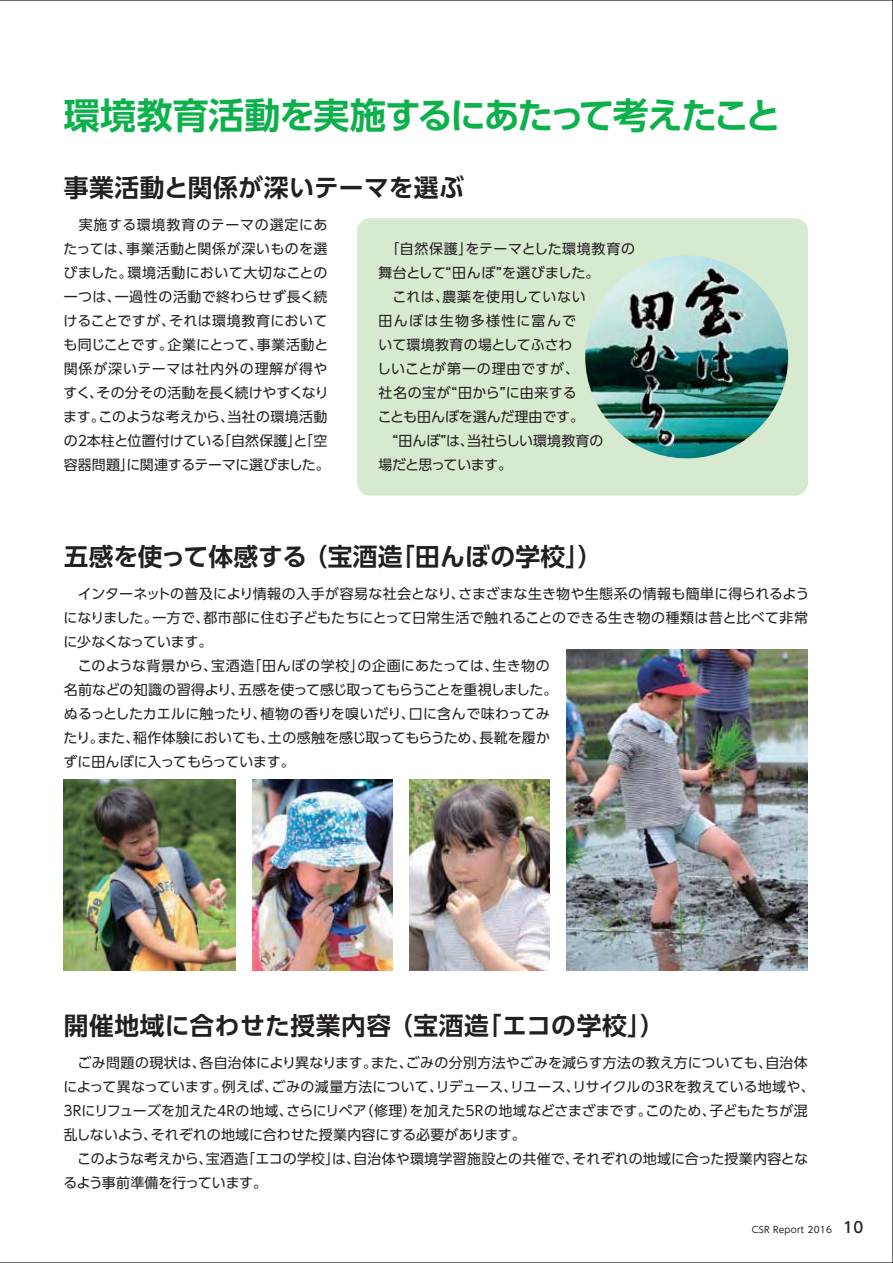
<style>
.page{position:relative;width:893px;height:1263px;background:#fff}
.page>*{position:absolute;margin:0;border:0;box-sizing:border-box;transform-origin:0 0}
.t1{font:36px "UD Shin Go Pr 6 De Bold 90 pv RKSJ H";letter-spacing:-.05em;color:#0cb14b}
.t2{font:24.75px "UD Shin Go Pr 6 De Bold 90 pv RKSJ H";letter-spacing:.015em;color:#231f20}
.t3{font:13.95px/24px "UD Shin Go Pr 6 Regular 90 pv RKSJ H";letter-spacing:.01em;color:#231f20}
.t4{font:9px "UD Shin Go Pr 6 Regular 90 pv RKSJ H";letter-spacing:.025em;color:#231f20}
.s1{font-family:"UD Shin Go Pr 6 Medium 90 pv RKSJ H";font-size:15px}
</style>
<div class="page">
<img style="left:0;top:0;width:893px;height:1263px">
<h1 class="t1" style="left:64px;top:102px;width:719px">環境教育活動を実施するにあたって考えたこと</h1>
<h2 class="t2" style="left:64px;top:178px;width:402px">事業活動と関係が深いテーマを選ぶ</h2>
<p class="t3" style="left:63px;top:215px;width:268px">　実施する環境教育のテーマの選定にあたっては、事業活動と関係が深いものを選びました。環境活動において大切なことの一つは、一過性の活動で終わらせず長く続けることですが、それは環境教育においても同じことです。企業にとって、事業活動と関係が深いテーマは社内外の理解が得やすく、その分その活動を長く続けやすくなります。このような考えから、当社の環境活動の２本柱と位置付けている「自然保護」と「空容器問題」に関連するテーマに選びました。</p>
<p class="t3" style="left:377px;top:239px;width:259px;text-indent:8px">「自然保護」をテーマとした環境教育の舞台として“田んぼ”を選びました。<br>　これは、農薬を使用していない<br>田んぼは生物多様性に富んで<br>いて環境教育の場としてふさわ<br>しいことが第一の理由ですが、<br>社名の宝が“田から”に由来する<br>ことも田んぼを選んだ理由です。<br>　“田んぼ”は、当社らしい環境教育の<br>場だと思っています。</p>
<h2 class="t2" style="left:64px;top:547px;width:540px">五感を使って体感する （宝酒造「田んぼの学校」）</h2>
<p class="t3" style="left:63px;top:584px;width:747px">　インターネットの普及により情報の入手が容易な社会となり、さまざまな生き物や生態系の情報も簡単に得られるようになりました。一方で、都市部に住む子どもたちにとって日常生活で触れることのできる生き物の種類は昔と比べて非常に少なくなっています。<br>　このような背景から、宝酒造「田んぼの学校」の企画にあたっては、生き物の<br>名前などの知識の習得より、五感を使って感じ取ってもらうことを重視しました。<br>ぬるっとしたカエルに触ったり、植物の香りを嗅いだり、口に含んで味わってみ<br>たり。また、稲作体験においても、土の感触を感じ取ってもらうため、長靴を履か<br>ずに田んぼに入ってもらっています。</p>
<h2 class="t2" style="left:64px;top:1016px;width:603px">開催地域に合わせた授業内容 （宝酒造「エコの学校」）</h2>
<p class="t3" style="left:61px;top:1053px;width:755px">　ごみ問題の現状は、各自治体により異なります。また、ごみの分別方法やごみを減らす方法の教え方についても、自治体によって異なっています。例えば、ごみの減量方法について、リデュース、リユース、リサイクルの３Ｒを教えている地域や、３Ｒにリフューズを加えた４Ｒの地域、さらにリペア（修理）を加えた５Ｒの地域などさまざまです。このため、子どもたちが混乱しないよう、それぞれの地域に合わせた授業内容にする必要があります。<br>　このような考えから、宝酒造「エコの学校」は、自治体や環境学習施設との共催で、それぞれの地域に合った授業内容となるよう事前準備を行っています。</p>
<p class="t4" style="left:752px;top:1226px;width:113px">CSR Report 2016 <span class="s1">10</span></p>
</div>
